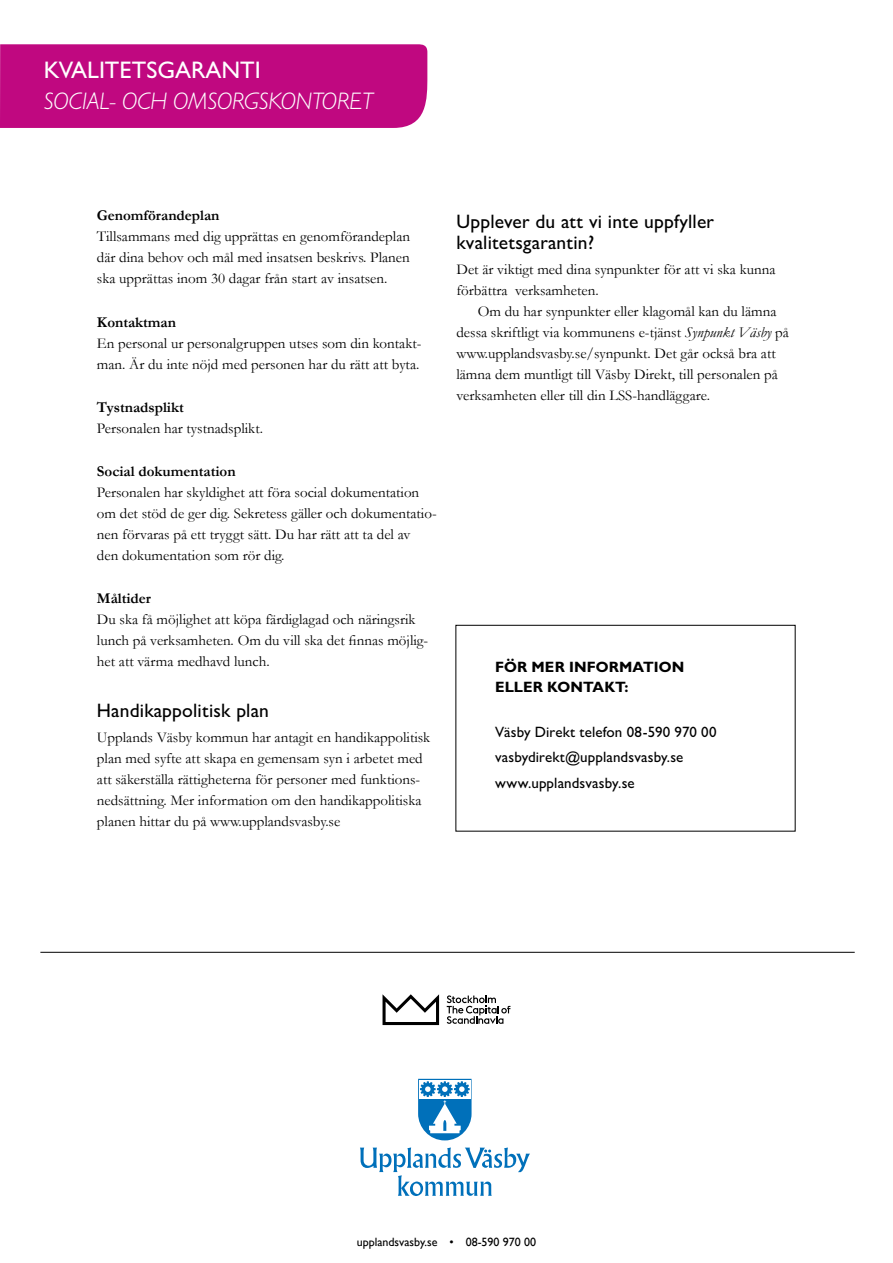
<style>
.page{position:relative;width:893px;height:1263px;background:#fff}
.page>*{position:absolute;margin:0;border:0;box-sizing:border-box;transform-origin:0 0}
.t1{font:italic 300 24px "Gill Sans MT Pro";color:#fff}
.t2{font:500 24px "Gill Sans MT Pro";color:#fff}
.t3{font:500 19.5px/21px "Gill Sans MT Pro";letter-spacing:.01em;color:#000}
.t4{font:15px/21px "Garamond";color:#000}
.t5{font:500 15px/25.5px "Gill Sans MT Pro";letter-spacing:.01em;color:#000}
.t6{font:700 15px "Garamond";color:#000}
.t7{font:700 15px/19.5px "Gill Sans MT Pro";letter-spacing:.005em;color:#000}
.t8{font:12px "Gill Sans";color:#000}
.s1{font-style:italic}
</style>
<div class="page">
<div style="left:0;top:44px;width:428px;height:84px;background:#c00880"></div>
<svg style="left:418px;top:1079px;width:54px;height:61px"></svg>
<svg style="left:360px;top:1147px;width:170px;height:49px"></svg>
<hr style="left:40px;top:952px;width:815px;height:1px;background:#000">
<svg style="left:382px;top:994px;width:57px;height:31px"></svg>
<svg style="left:447px;top:995px;width:63px;height:29px"></svg>
<div style="left:456px;top:625px;width:339px;height:206px;border:1px solid #000"></div>
<h1 class="t2" style="left:44px;top:55px;width:218px">KVALITETSGARANTI</h1>
<h1 class="t1" style="left:44px;top:87px;width:331px">SOCIAL- OCH OMSORGSKONTORET</h1>
<p class="t6" style="left:97px;top:205px;width:124px">Genomförandeplan</p>
<p class="t4" style="left:97px;top:226px;width:315px;text-align:justify">Tillsammans med dig upprättas en genomförandeplan där dina behov och mål med insatsen beskrivs. Planen ska upprättas inom 30 dagar från start av insatsen.</p>
<p class="t6" style="left:97px;top:312px;width:81px">Kontaktman</p>
<p class="t4" style="left:97px;top:332px;width:326px">En personal ur personalgruppen utses som din kontakt&shy;man. Är du inte nöjd med personen har du rätt att byta.</p>
<p class="t6" style="left:97px;top:397px;width:88px">Tystnadsplikt</p>
<p class="t4" style="left:97px;top:417px;width:168px">Personalen har tystnadsplikt.</p>
<p class="t6" style="left:97px;top:461px;width:140px">Social dokumentation</p>
<p class="t4" style="left:97px;top:482px;width:341px">Personalen har skyldighet att föra social dokumentation om det stöd de ger dig. Sekretess gäller och dokumentatio&shy;nen förvaras på ett tryggt sätt. Du har rätt att ta del av<br>den dokumentation som rör dig.</p>
<p class="t6" style="left:97px;top:588px;width:56px">Måltider</p>
<p class="t4" style="left:97px;top:609px;width:333px">Du ska få möjlighet att köpa färdiglagad och näringsrik lunch på verksamheten. Om du vill ska det finnas möjlig&shy;het att värma medhavd lunch.</p>
<h2 class="t3" style="left:97px;top:700px;width:174px">Handikappolitisk plan</h2>
<p class="t4" style="left:97px;top:727px;width:335px">Upplands Väsby kommun har antagit en handikappolitisk plan med syfte att skapa en gemensam syn i arbetet med att säkerställa rättigheterna för personer med funktions&shy;nedsättning. Mer information om den handikappolitiska planen hittar du på www.upplandsvasby.se</p>
<h2 class="t3" style="left:456px;top:211px;width:259px">Upplever du att vi inte uppfyller kvalitetsgarantin?</h2>
<p class="t4" style="left:456px;top:259px;width:321px">Det är viktigt med dina synpunkter för att vi ska kunna förbättra verksamheten.</p>
<p class="t4" style="left:456px;top:301px;width:334px;text-indent:21px">Om du har synpunkter eller klagomål kan du lämna dessa skriftligt via kommunens e-tjänst <span class="s1">Synpunkt Väsby</span> på www.upplandsvasby.se/synpunkt. Det går också bra att lämna dem muntligt till Väsby Direkt, till personalen på verksamheten eller till din LSS-handläggare.</p>
<p class="t7" style="left:495px;top:657px;width:191px">FÖR MER INFORMATION<br>ELLER KONTAKT:</p>
<p class="t5" style="left:495px;top:718px;width:223px">Väsby Direkt telefon 08-590 970 00 vasbydirekt@upplandsvasby.se www.upplandsvasby.se</p>
<p class="t8" style="left:357px;top:1235px;width:181px">upplandsvasby.se • 08-590 970 00</p>
</div>
